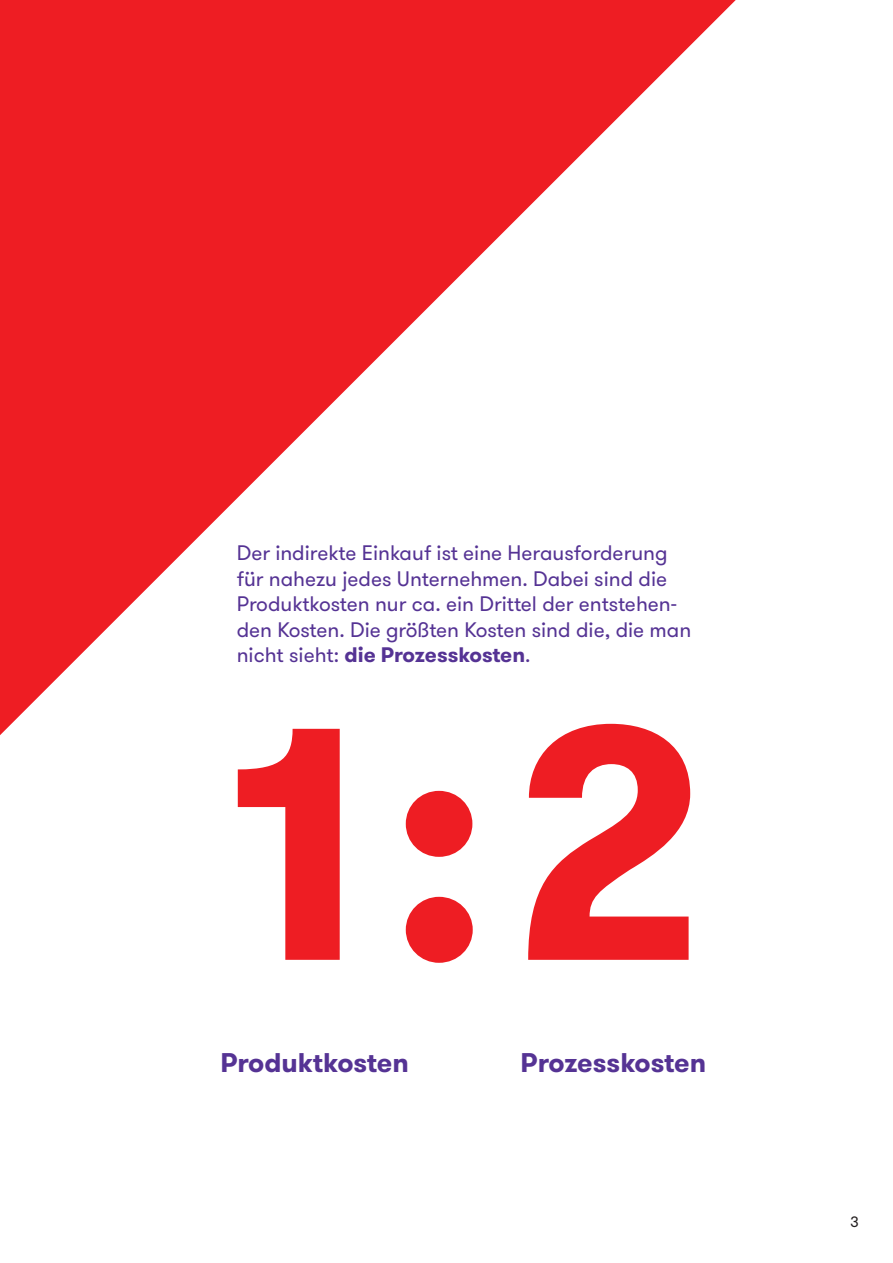
<style>
.page{position:relative;width:893px;height:1263px;background:#fff}
.page>*{position:absolute;margin:0;border:0;box-sizing:border-box;transform-origin:0 0}
.t1{font:700 330px "GT Walsheim Pro";color:#ee1d23}
.t2{font:700 27px "GT Walsheim Pro";color:#553394}
.t3{font:21px/25.5px "GT Walsheim Pro";color:#553394}
.t4{font:15px "GT Walsheim Pro";color:#231f20}
.s1{font-weight:700}
</style>
<div class="page">
<svg style="left:0;top:0;width:736px;height:735px"></svg>
<p class="t3" style="left:237px;top:540px;width:456px">Der indirekte Einkauf ist eine Herausforderung für nahezu jedes Unternehmen. Dabei sind die Produktkosten nur ca. ein Drittel der entstehen&shy;den Kosten. Die größten Kosten sind die, die man nicht sieht: <span class="s1">die Prozesskosten</span>.</p>
<h1 class="t1" style="left:228px;top:629px;width:477px">1 : 2</h1>
<p class="t2" style="left:220px;top:1045px;width:190px">Produktkosten</p>
<p class="t2" style="left:521px;top:1045px;width:187px">Prozesskosten</p>
<p class="t4" style="left:851px;top:1213px;width:10px">3</p>
</div>
